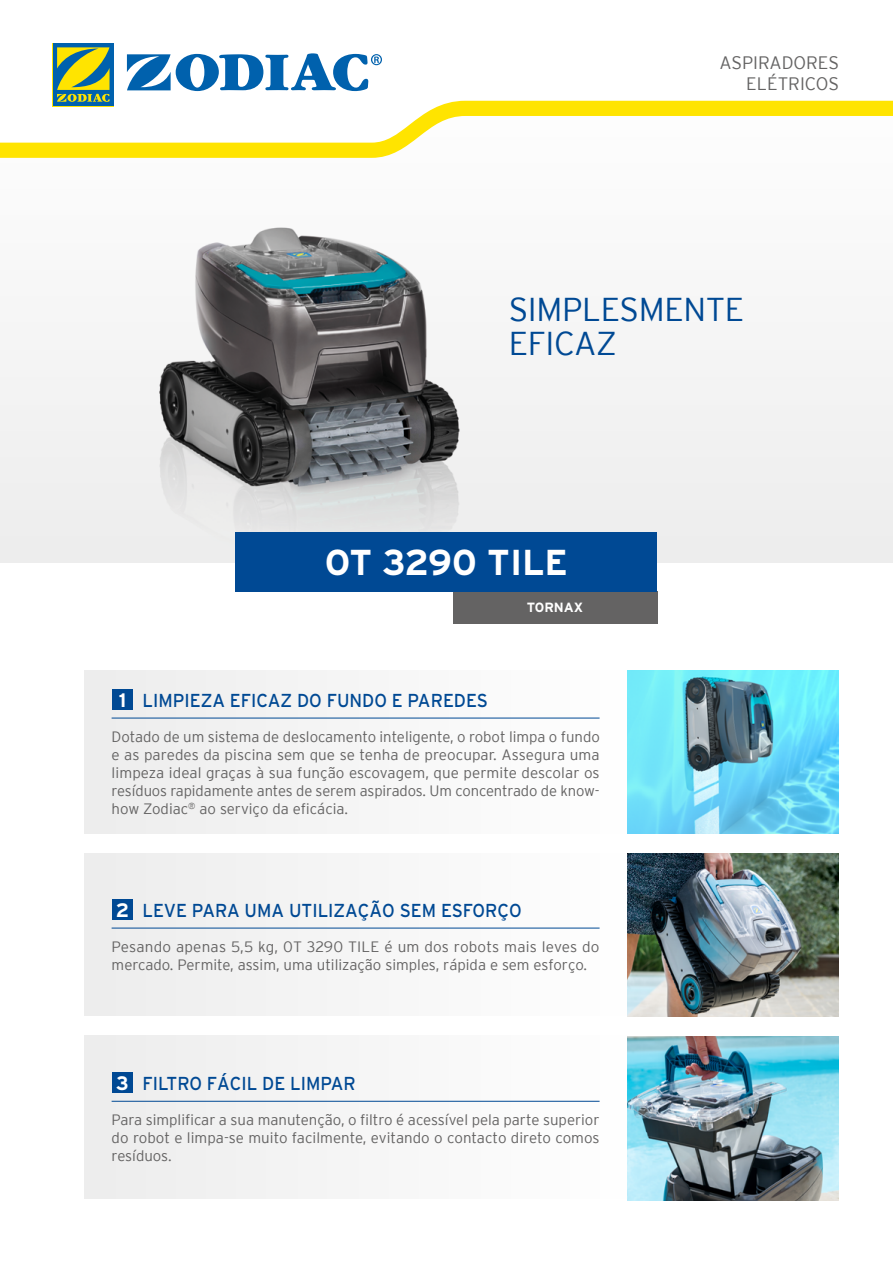
<style>
.page{position:relative;width:893px;height:1263px;background:#fff}
.page>*{position:absolute;margin:0;border:0;box-sizing:border-box;transform-origin:0 0}
.t1{font:700 36px "Interstate";color:#fff}
.t2{font:300 33px/34.5px "Interstate";letter-spacing:-.01em;color:#004994}
.t3{font:18.75px "Interstate";color:#004994;scale:.95 1}
.t4{font:300 18px/21px "Interstate";color:#646363;text-align:right}
.t5{font:300 15px/18px "Interstate";color:#646363;text-align:justify}
.t6{font:700 13.35px "Interstate";color:#fff}
.s1{font-weight:700;font-size:19.5px;color:#fff}
</style>
<div class="page">
<div style="left:0;top:85px;width:893px;height:478px;background:#f5f5f5"></div>
<div style="left:453px;top:591px;width:204px;height:33px;background:#646363"></div>
<div style="left:84px;top:853px;width:543px;height:163px;background:#f5f5f5"></div>
<div style="left:84px;top:1035px;width:543px;height:163px;background:#f5f5f5"></div>
<div style="left:84px;top:670px;width:543px;height:163px;background:#f5f5f5"></div>
<img style="left:159px;top:227px;width:301px;height:336px">
<hr style="left:112px;top:718px;width:488px;height:1px;background:#004994">
<div style="left:112px;top:689px;width:21px;height:21px;background:#004994"></div>
<hr style="left:112px;top:928px;width:488px;height:1px;background:#004994">
<div style="left:112px;top:899px;width:21px;height:21px;background:#004994"></div>
<hr style="left:112px;top:1101px;width:488px;height:1px;background:#004994">
<div style="left:112px;top:1072px;width:21px;height:21px;background:#004994"></div>
<svg style="left:0;top:54px;width:893px;height:47px"></svg>
<svg style="left:0;top:101px;width:893px;height:57px;fill:#fffdfd"></svg>
<svg style="left:127px;top:53px;width:255px;height:38px"></svg>
<svg style="left:52px;top:43px;width:62px;height:63px"></svg>
<div style="left:53px;top:43px;width:60px;height:63px;background:#0061ad"></div>
<svg style="left:57px;top:47px;width:53px;height:55px"></svg>
<img style="left:627px;top:670px;width:212px;height:164px">
<img style="left:627px;top:853px;width:212px;height:164px">
<img style="left:627px;top:1037px;width:212px;height:163px">
<div style="left:236px;top:532px;width:421px;height:59px;background:#004994"></div>
<p class="t4" style="left:719px;top:52px;width:121px">ASPIRADORES<br>ELÉTRICOS</p>
<h2 class="t2" style="left:509px;top:291px;width:237px">SIMPLESMENTE<br>EFICAZ</h2>
<h1 class="t1" style="left:325px;top:542px;width:245px">OT 3290 TILE</h1>
<p class="t6" style="left:527px;top:600px;width:58px">TORNAX</p>
<p class="t3" style="left:119px;top:690px;width:390px"><span class="s1">1</span> LIMPIEZA EFICAZ DO FUNDO E PAREDES</p>
<p class="t5" style="left:112px;top:728px;width:490px">Dotado de um sistema de deslocamento inteligente, o robot limpa o fundo e as paredes da piscina sem que se tenha de preocupar. Assegura uma limpeza ideal graças à sua função escovagem, que permite descolar os resíduos rapidamente antes de serem aspirados. Um concentrado de know&shy;how Zodiac<sup>®</sup> ao serviço da eficácia.</p>
<p class="t3" style="left:116px;top:900px;width:429px"><span class="s1">2</span> LEVE PARA UMA UTILIZAÇÃO SEM ESFORÇO</p>
<p class="t5" style="left:112px;top:938px;width:489px">Pesando apenas 5,5 kg, 0T 3290 TILE é um dos robots mais leves do mercado. Permite, assim, uma utilização simples, rápida e sem esforço.</p>
<p class="t3" style="left:116px;top:1073px;width:254px"><span class="s1">3</span> FILTRO FÁCIL DE LIMPAR</p>
<p class="t5" style="left:112px;top:1111px;width:489px">Para simplificar a sua manutenção, o filtro é acessível pela parte superior do robot e limpa-se muito facilmente, evitando o contacto direto comos resíduos.</p>
</div>
